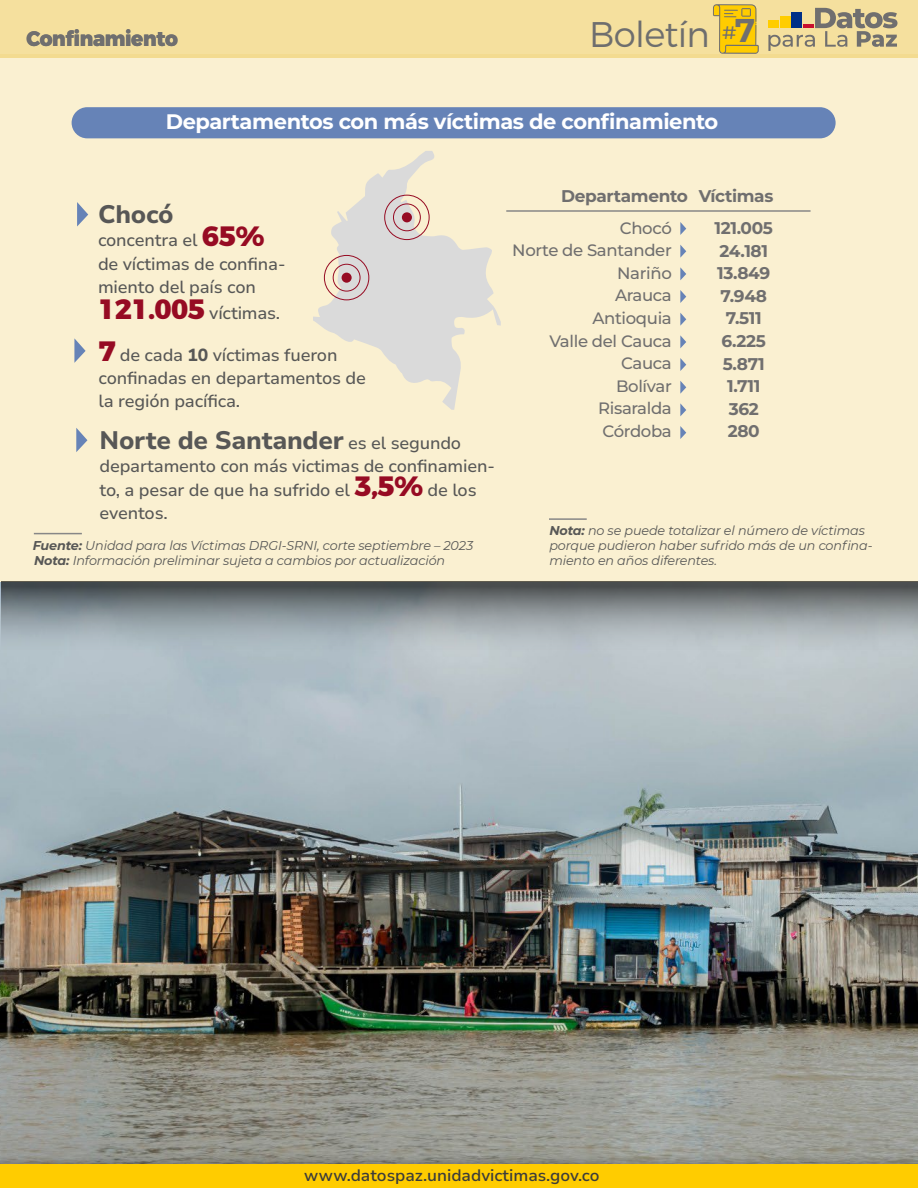
<style>
.page{position:relative;width:918px;height:1188px;background:#fff}
.page>*{position:absolute;margin:0;border:0;box-sizing:border-box;transform-origin:0 0}
.t1{font:300 35.55px "Montserrat";letter-spacing:-.02em;color:#6e6e6e}
.t2{font:800 25.2px "Nunito Sans 10 pt";letter-spacing:-.01em;color:#575756}
.t3{font:700 21px "Montserrat";letter-spacing:-.02em;color:#fff}
.t4{font:800 21px "Montserrat";letter-spacing:-.015em;color:#706f6f;scale:.95 1}
.t5{font:500 18.15px "Montserrat";color:#706f6f;scale:1.12 1}
.t6{font:500 17.55px/23.2px "Nunito Sans 10 pt";letter-spacing:-.01em;color:#575756}
.t7{font:700 16.95px/22.6px "Montserrat";letter-spacing:-.02em;color:#706f6f;text-align:center}
.t8{font:500 16.5px/22.6px "Montserrat";letter-spacing:-.02em;color:#706f6f;text-align:right}
.t9{font:600 16.5px "Nunito Sans 10 pt";color:#3c3c3b}
.t10{font:italic 12.75px/15px "Montserrat";letter-spacing:-.01em;color:#575756}
.s1{font-weight:700;font-size:33px}
.s2{font-family:"Montserrat";font-weight:800;font-size:27.9px;color:#960b23}
.s3{font-weight:800}
.s4{font-weight:500;font-size:17.55px}
.s5{font-weight:700}
</style>
<div class="page">
<div style="left:0;top:58px;width:918px;height:1117px;background:#faf0d1"></div>
<div style="left:72px;top:107px;width:764px;height:31px;background:#6683b7;border-radius:16px"></div>
<div style="left:0;top:0;width:918px;height:57px;background:#f5e09e"></div>
<svg style="left:768px;top:8px;width:129px;height:43px"></svg>
<svg style="left:713px;top:4px;width:46px;height:50px;background:#e9c228"></svg>
<hr style="left:34px;top:533px;width:48px;height:1px;background:#878787">
<img style="left:0;top:582px;width:918px;height:572px">
<svg style="left:0;top:1154px;width:918px;height:10px;background:#8b8c85"></svg>
<div style="left:0;top:1164px;width:918px;height:24px;background:#fc0"></div>
<svg style="left:1px;top:581px;width:917px;height:68px;background:#8a9296"></svg>
<svg style="left:680px;top:222px;width:6px;height:13px"></svg>
<svg style="left:680px;top:245px;width:6px;height:13px"></svg>
<svg style="left:680px;top:267px;width:6px;height:13px"></svg>
<svg style="left:680px;top:290px;width:6px;height:13px"></svg>
<svg style="left:680px;top:313px;width:6px;height:13px"></svg>
<svg style="left:680px;top:335px;width:6px;height:13px"></svg>
<svg style="left:680px;top:358px;width:6px;height:13px"></svg>
<svg style="left:680px;top:381px;width:6px;height:13px"></svg>
<svg style="left:680px;top:403px;width:6px;height:13px"></svg>
<svg style="left:680px;top:426px;width:6px;height:13px"></svg>
<hr style="left:506px;top:210px;width:305px;height:2px;background:#878787">
<svg style="left:77px;top:202px;width:11px;height:25px"></svg>
<svg style="left:74px;top:338px;width:12px;height:25px"></svg>
<hr style="left:549px;top:518px;width:38px;height:2px;background:#878787">
<svg style="left:76px;top:428px;width:11px;height:24px"></svg>
<svg style="left:313px;top:151px;width:188px;height:259px"></svg>
<div style="left:342px;top:273px;width:10px;height:10px;background:#960b23;border-radius:50%"></div>
<div style="left:324px;top:255px;width:45px;height:45px;border:1px solid #960b23;border-radius:50%"></div>
<div style="left:333px;top:264px;width:27px;height:27px;border:1px solid #960b23;border-radius:50%"></div>
<div style="left:402px;top:212px;width:10px;height:10px;background:#960b23;border-radius:50%"></div>
<div style="left:385px;top:195px;width:44px;height:45px;border:1px solid #960b23;border-radius:50%"></div>
<div style="left:393px;top:204px;width:28px;height:27px;border:1px solid #960b23;border-radius:50%"></div>
<h3 class="t4" style="left:26px;top:26px;width:161px">Confinamiento</h3>
<h3 class="t5" style="left:722px;top:20px;width:31px">#<span class="s1">7</span></h3>
<h1 class="t1" style="left:589px;top:13px;width:122px">Boletín</h1>
<h3 class="t3" style="left:166px;top:107px;width:554px">Departamentos con más víctimas de confinamiento</h3>
<h2 class="t2" style="left:98px;top:196px;width:77px">Chocó</h2>
<h3 class="t6" style="left:98px;top:228px;width:189px">concentra el <span class="s2">65% </span>de víctimas de confina&shy;miento del país con</h3>
<h3 class="t6" style="left:98px;top:301px;width:184px"><span class="s2">121.005</span> víctimas.</h3>
<h3 class="t6" style="left:99px;top:343px;width:269px"><span class="s2">7</span> de cada <span class="s3">10</span> víctimas fueron confinadas en departamentos de la región pacífica.</h3>
<h2 class="t2" style="left:100px;top:423px;width:363px">Norte de Santander <span class="s4">es el segundo</span></h2>
<h3 class="t6" style="left:100px;top:454px;width:397px">departamento con más victimas de confinamien&shy;to, a pesar de que ha sufrido el <span class="s2">3,5%</span> de los eventos.</h3>
<p class="t10" style="left:33px;top:537px;width:442px"><span class="s5">Fuente:</span> Unidad para las Víctimas DRGI-SRNI, corte septiembre – 2023<br><span class="s5">Nota:</span> Información preliminar sujeta a cambios por actualización</p>
<h3 class="t7" style="left:561px;top:184px;width:214px">Departamento Víctimas</h3>
<p class="t8" style="left:512px;top:216px;width:161px">Chocó<br>Norte de Santander<br>Nariño<br>Arauca<br>Antioquia<br>Valle del Cauca<br>Cauca<br>Bolívar<br>Risaralda<br>Córdoba</p>
<h3 class="t7" style="left:714px;top:216px;width:60px">121.005<br>24.181<br>13.849<br>7.948<br>7.511<br>6.225<br>5.871<br>1.711<br>362<br>280</h3>
<p class="t10" style="left:549px;top:523px;width:325px"><span class="s5">Nota:</span> no se puede totalizar el número de víctimas porque pudieron haber sufrido más de un confina&shy;miento en años diferentes.</p>
<p class="t9" style="left:304px;top:1164px;width:297px">www.datospaz.unidadvictimas.gov.co</p>
</div>
